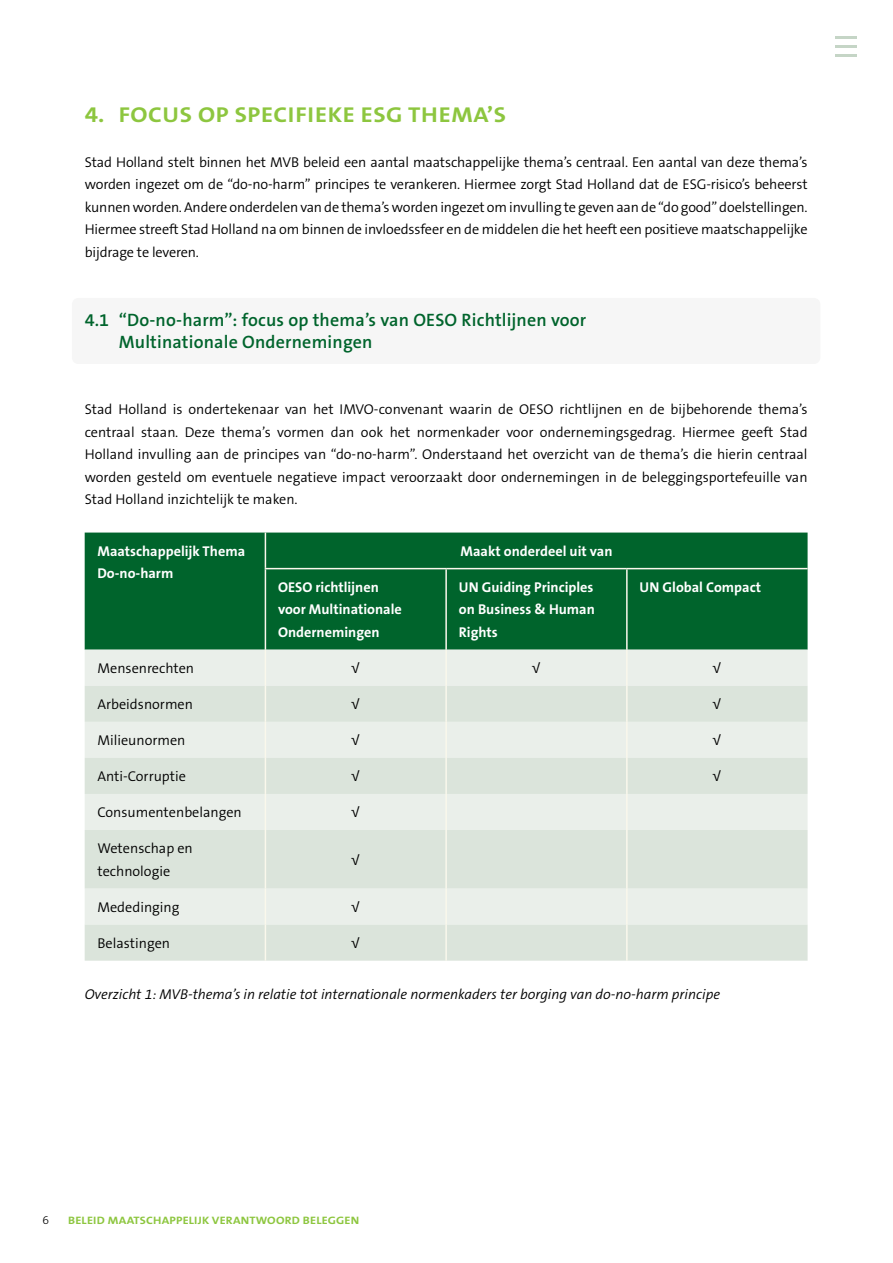
<style>
.page{position:relative;width:893px;height:1263px;background:#fff}
.page>*{position:absolute;margin:0;border:0;box-sizing:border-box;transform-origin:0 0}
.t1{font:700 21.6px "The Sans B W7";letter-spacing:.025em;color:#8dc63f;scale:1.13 1}
.t2{font:600 18px/22.5px "The Sans B W6";letter-spacing:.01em;color:#00642c}
.t3{font:300 14.25px/22.5px "The Sans B W4";color:#000;text-align:justify}
.t4{font:700 14.25px/22.5px "The Sans B W7";color:#fff}
.t5{font:italic 300 14.25px "The Sans B W4";color:#000}
.t6{font:300 12px "The Sans B W3";color:#000}
.t7{font:700 10.8px "The Sans B W7";letter-spacing:.015em;color:#8dc63f;scale:1.13 1}
</style>
<div class="page">
<hr style="left:836px;top:36px;width:21px;height:3px;background:#bfd1c0">
<hr style="left:836px;top:45px;width:21px;height:3px;background:#bfd1c0">
<hr style="left:836px;top:54px;width:21px;height:3px;background:#bfd1c0">
<div style="left:72px;top:298px;width:748px;height:66px;background:#f6f6f6;border-radius:6px"></div>
<div style="left:85px;top:532px;width:723px;height:118px;background:#00642c"></div>
<div style="left:85px;top:650px;width:723px;height:36px;background:#eaefea"></div>
<svg style="left:85px;top:686px;width:723px;height:275px;background:#e1e8e1"></svg>
<hr style="left:445px;top:569px;width:2px;height:81px;background:#faf8ec">
<hr style="left:626px;top:569px;width:2px;height:81px;background:#faf8ec">
<hr style="left:445px;top:650px;width:2px;height:36px;background:#faf8ec">
<hr style="left:626px;top:650px;width:2px;height:36px;background:#faf8ec">
<hr style="left:445px;top:686px;width:2px;height:36px;background:#faf8ec">
<hr style="left:626px;top:686px;width:2px;height:36px;background:#faf8ec">
<hr style="left:445px;top:722px;width:2px;height:36px;background:#faf8ec">
<hr style="left:626px;top:722px;width:2px;height:36px;background:#faf8ec">
<hr style="left:445px;top:758px;width:2px;height:36px;background:#faf8ec">
<hr style="left:626px;top:758px;width:2px;height:36px;background:#faf8ec">
<hr style="left:445px;top:794px;width:2px;height:36px;background:#faf8ec">
<hr style="left:626px;top:794px;width:2px;height:36px;background:#faf8ec">
<hr style="left:445px;top:830px;width:2px;height:58px;background:#faf8ec">
<hr style="left:626px;top:830px;width:2px;height:58px;background:#faf8ec">
<hr style="left:445px;top:888px;width:2px;height:37px;background:#faf8ec">
<hr style="left:626px;top:888px;width:2px;height:37px;background:#faf8ec">
<hr style="left:445px;top:925px;width:2px;height:36px;background:#faf8ec">
<hr style="left:626px;top:925px;width:2px;height:36px;background:#faf8ec">
<hr style="left:265px;top:568px;width:181px;height:1px;background:#faf8ec">
<hr style="left:446px;top:568px;width:181px;height:1px;background:#faf8ec">
<hr style="left:627px;top:568px;width:181px;height:1px;background:#faf8ec">
<hr style="left:265px;top:533px;width:1px;height:35px;background:#faf8ec">
<hr style="left:265px;top:569px;width:1px;height:81px;background:#faf8ec">
<hr style="left:265px;top:650px;width:1px;height:36px;background:#faf8ec">
<hr style="left:265px;top:686px;width:1px;height:36px;background:#faf8ec">
<hr style="left:265px;top:722px;width:1px;height:36px;background:#faf8ec">
<hr style="left:265px;top:758px;width:1px;height:36px;background:#faf8ec">
<hr style="left:265px;top:794px;width:1px;height:36px;background:#faf8ec">
<hr style="left:265px;top:830px;width:1px;height:58px;background:#faf8ec">
<hr style="left:265px;top:888px;width:1px;height:37px;background:#faf8ec">
<hr style="left:265px;top:925px;width:1px;height:36px;background:#faf8ec">
<h1 class="t1" style="left:85px;top:100px;width:374px">4. FOCUS OP SPECIFIEKE ESG THEMA’S</h1>
<p class="t3" style="left:85px;top:151px;width:724px">Stad Holland stelt binnen het MVB beleid een aantal maatschappelijke thema’s centraal. Een aantal van deze thema’s worden ingezet om de “do-no-harm” principes te verankeren. Hiermee zorgt Stad Holland dat de ESG-risico’s beheerst kunnen worden. Andere onderdelen van de thema’s worden ingezet om invulling te geven aan de “do good” doelstellingen.<br>Hiermee streeft Stad Holland na om binnen de invloedssfeer en de middelen die het heeft een positieve maatschappelijke bijdrage te leveren.</p>
<p class="t2" style="left:119px;top:308px;width:469px;text-indent:-34px">4.1 “Do-no-harm”: focus op thema’s van OESO Richtlijnen voor<br>Multinationale Ondernemingen</p>
<p class="t3" style="left:85px;top:398px;width:724px">Stad Holland is ondertekenaar van het IMVO-convenant waarin de OESO richtlijnen en de bijbehorende thema’s centraal staan. Deze thema’s vormen dan ook het normenkader voor ondernemingsgedrag. Hiermee geeft Stad Holland invulling aan de principes van “do-no-harm”. Onderstaand het overzicht van de thema’s die hierin centraal worden gesteld om eventuele negatieve impact veroorzaakt door ondernemingen in de beleggingsportefeuille van Stad Holland inzichtelijk te maken.</p>
<p class="t4" style="left:97px;top:540px;width:149px">Maatschappelijk Thema<br>Do-no-harm</p>
<p class="t4" style="left:460px;top:540px;width:153px">Maakt onderdeel uit van</p>
<p class="t4" style="left:278px;top:576px;width:125px">OESO richtlijnen voor Multinationale<br>Ondernemingen</p>
<p class="t4" style="left:459px;top:576px;width:138px;text-align:justify">UN Guiding Principles on Business &amp; Human Rights</p>
<p class="t4" style="left:640px;top:576px;width:123px">UN Global Compact</p>
<p class="t3" style="left:97px;top:657px;width:98px">Mensenrechten</p>
<p class="t3" style="left:351px;top:657px;width:10px">√</p>
<p class="t3" style="left:532px;top:657px;width:10px">√</p>
<p class="t3" style="left:713px;top:657px;width:10px">√</p>
<p class="t3" style="left:97px;top:693px;width:97px">Arbeidsnormen</p>
<p class="t3" style="left:351px;top:693px;width:10px">√</p>
<p class="t3" style="left:713px;top:693px;width:10px">√</p>
<p class="t3" style="left:97px;top:729px;width:90px">Milieunormen</p>
<p class="t3" style="left:351px;top:729px;width:10px">√</p>
<p class="t3" style="left:713px;top:729px;width:10px">√</p>
<p class="t3" style="left:97px;top:765px;width:90px">Anti-Corruptie</p>
<p class="t3" style="left:351px;top:765px;width:10px">√</p>
<p class="t3" style="left:713px;top:765px;width:10px">√</p>
<p class="t3" style="left:97px;top:801px;width:146px">Consumentenbelangen</p>
<p class="t3" style="left:351px;top:801px;width:10px">√</p>
<p class="t3" style="left:97px;top:837px;width:97px">Wetenschap en technologie</p>
<p class="t3" style="left:351px;top:848px;width:10px">√</p>
<p class="t3" style="left:97px;top:896px;width:84px">Mededinging</p>
<p class="t3" style="left:351px;top:896px;width:10px">√</p>
<p class="t3" style="left:97px;top:932px;width:74px">Belastingen</p>
<p class="t3" style="left:351px;top:932px;width:10px">√</p>
<p class="t5" style="left:85px;top:986px;width:637px">Overzicht 1: MVB-thema’s in relatie tot internationale normenkaders ter borging van do-no-harm principe</p>
<p class="t6" style="left:43px;top:1212px;width:8px">6</p>
<p class="t7" style="left:68px;top:1213px;width:259px">BELEID MAATSCHAPPELIJK VERANTWOORD BELEGGEN</p>
</div>
